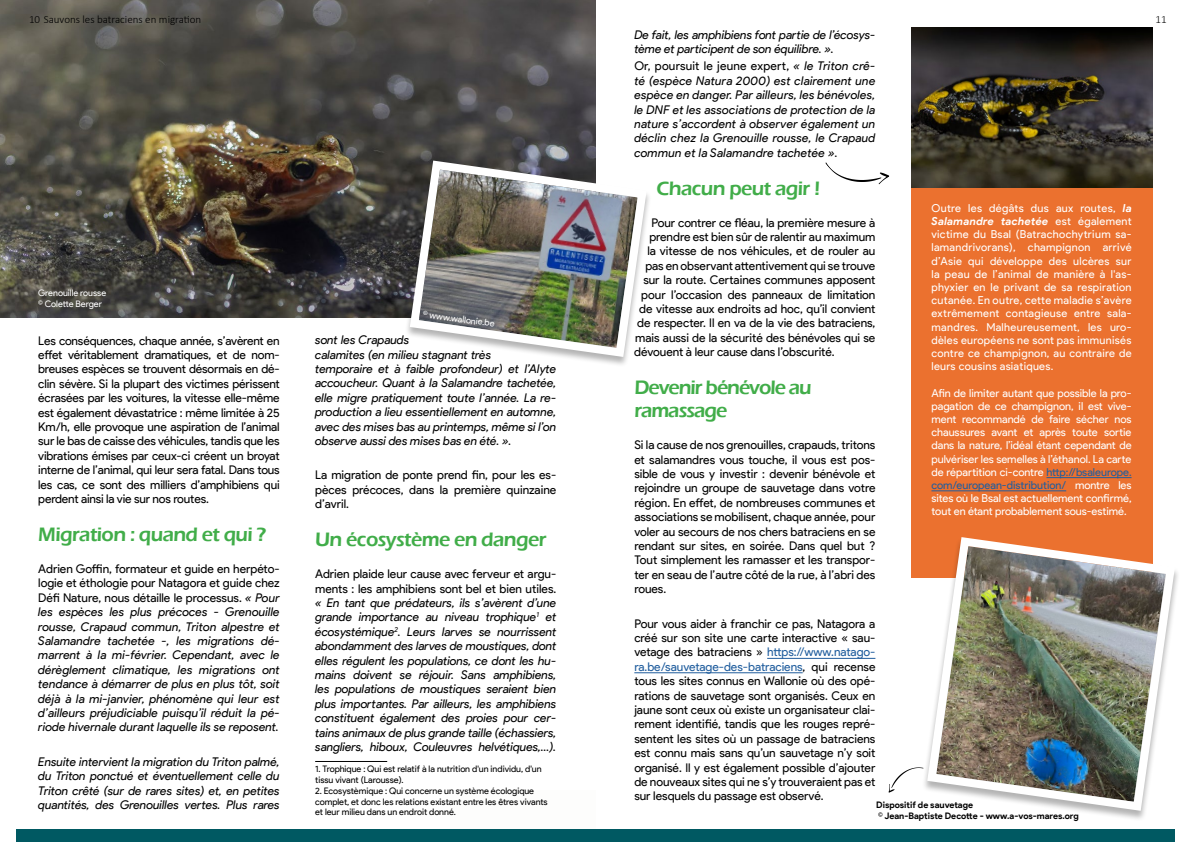
<style>
.page{position:relative;width:1191px;height:842px;background:#fff}
.page>*{position:absolute;margin:0;border:0;box-sizing:border-box;transform-origin:0 0}
.t1{font:600 20px "Eras ITC";letter-spacing:-.03em;color:#41ad49}
.t2{font:600 20px/23px "Eras ITC";letter-spacing:-.05em;color:#41ad49}
.t3{font:12px/14.4px "Product Sans";letter-spacing:-.005em;color:#000;text-align:justify}
.t4{font:italic 12px/14.4px "Product Sans";color:#000;text-align:justify}
.t5{font:11px/13.2px "Product Sans";letter-spacing:.005em;color:#fff;text-align:justify}
.t6{font:300 11px "Calibri";color:#000}
.t7{font:9px/10.8px "Product Sans";color:#000}
.t8{font:700 9px/10.8px "Product Sans";letter-spacing:-.005em;color:#000}
.t9{font:9px/10.8px "Product Sans";letter-spacing:-.005em;color:#fff}
.s1{font-style:normal}
.s2{color:#215e9e}
.s3{font-weight:700;font-style:italic}
</style>
<div class="page">
<hr style="left:767px;top:658px;width:108px;height:1px;background:#215e9e">
<hr style="left:634px;top:672px;width:168px;height:1px;background:#215e9e">
<hr style="left:315px;top:761px;width:72px;height:1px;background:#000">
<svg style="left:825px;top:162px;width:65px;height:23px"></svg>
<img style="left:0;top:0;width:595px;height:317px">
<div style="left:404px;top:161px;width:248px;height:207px;background:#fff"></div>
<img style="left:405px;top:156px;width:244px;height:205px">
<svg style="left:888px;top:767px;width:34px;height:26px"></svg>
<div style="left:16px;top:829px;width:1158px;height:13px;background:#005962"></div>
<img style="left:911px;top:28px;width:241px;height:160px">
<div style="left:911px;top:188px;width:241px;height:390px;background:#eb712f"></div>
<hr style="left:1046px;top:477px;width:85px;height:1px;background:#215e9e">
<hr style="left:931px;top:490px;width:135px;height:1px;background:#215e9e">
<img style="left:922px;top:533px;width:256px;height:282px">
<p class="t6" style="left:29px;top:13px;width:174px">10 Sauvons les batraciens en migration</p>
<p class="t6" style="left:1155px;top:13px;width:13px">11</p>
<p class="t9" style="left:38px;top:288px;width:69px">Grenouille rousse © Colette Berger</p>
<p class="t3" style="left:38px;top:333px;width:243px">Les conséquences, chaque année, s’avèrent en effet véritablement dramatiques, et de nom&shy;breuses espèces se trouvent désormais en dé&shy;clin sévère. Si la plupart des victimes périssent écrasées par les voitures, la vitesse elle-même est également dévastatrice : même limitée à 25<br>Km/h, elle provoque une aspiration de l’animal sur le bas de caisse des véhicules, tandis que les vibrations émises par ceux-ci créent un broyat interne de l’animal, qui leur sera fatal. Dans tous les cas, ce sont des milliers d’amphibiens qui perdent ainsi la vie sur nos routes.</p>
<h1 class="t1" style="left:38px;top:523px;width:230px">Migration : quand et qui ?</h1>
<p class="t4" style="left:38px;top:561px;width:243px"><span class="s1">Adrien Goffin, formateur et guide en herpéto&shy;logie et éthologie pour Natagora et guide chez Défi Nature, nous détaille le processus.</span> « Pour les espèces les plus précoces - Grenouille rousse, Crapaud commun, Triton alpestre et Salamandre tachetée -, les migrations dé&shy;marrent à la mi-février. Cependant, avec le dérèglement climatique, les migrations ont tendance à démarrer de plus en plus tôt, soit déjà à la mi-janvier, phénomène qui leur est d’ailleurs préjudiciable puisqu’il réduit la pé&shy;riode hivernale durant laquelle ils se reposent.</p>
<p class="t4" style="left:38px;top:754px;width:243px">Ensuite intervient la migration du Triton palmé, du Triton ponctué et éventuellement celle du Triton crêté (sur de rares sites) et, en petites quantités, des Grenouilles vertes. Plus rares</p>
<p class="t9" style="left:424px;top:308px;width:74px;rotate:8deg">© www.wallonie.be</p>
<p class="t4" style="left:315px;top:333px;width:243px;text-align:left">sont les Crapauds<br>calamites (en milieu stagnant très<br>temporaire et à faible profondeur) et l’Alyte accoucheur. Quant à la Salamandre tachetée, elle migre pratiquement toute l’année. La re&shy;production a lieu essentiellement en automne, avec des mises bas au printemps, même si l’on observe aussi des mises bas en été. ».</p>
<p class="t3" style="left:315px;top:468px;width:243px">La migration de ponte prend fin, pour les es&shy;pèces précoces, dans la première quinzaine d’avril.</p>
<h1 class="t1" style="left:315px;top:528px;width:233px">Un écosystème en danger</h1>
<p class="t3" style="left:315px;top:567px;width:243px">Adrien plaide leur cause avec ferveur et argu&shy;ments : les amphibiens sont bel et bien utiles.</p>
<p class="t4" style="left:315px;top:596px;width:243px">« En tant que prédateurs, ils s’avèrent d’une grande importance au niveau trophique<sup>1</sup> et écosystémique<sup>2</sup>. Leurs larves se nourrissent abondamment des larves de moustiques, dont elles régulent les populations, ce dont les hu&shy;mains doivent se réjouir. Sans amphibiens, les populations de moustiques seraient bien plus importantes. Par ailleurs, les amphibiens constituent également des proies pour cer&shy;tains animaux de plus grande taille (échassiers, sangliers, hiboux, Couleuvres helvétiques,…).</p>
<p class="t7" style="left:315px;top:764px;width:228px">1. Trophique : Qui est relatif à la nutrition d'un individu, d'un tissu vivant (Larousse).</p>
<p class="t7" style="left:315px;top:785px;width:234px">2. Ecosystèmique : Qui concerne un système écologique complet, et donc les relations existant entre les êtres vivants et leur milieu dans un endroit donné.</p>
<p class="t4" style="left:634px;top:27px;width:243px">De fait, les amphibiens font partie de l’écosys&shy;tème et participent de son équilibre. ».</p>
<p class="t4" style="left:634px;top:59px;width:243px"><span class="s1">Or, poursuit le jeune expert,</span> « le Triton crê&shy;té (espèce Natura 2000) est clairement une espèce en danger. Par ailleurs, les bénévoles, le DNF et les associations de protection de la nature s’accordent à observer également un déclin chez la Grenouille rousse, le Crapaud commun et la Salamandre tachetée ».</p>
<h1 class="t1" style="left:656px;top:177px;width:165px">Chacun peut agir !</h1>
<p class="t3" style="left:651px;top:215px;width:226px">Pour contrer ce fléau, la première mesure à</p>
<p class="t3" style="left:649px;top:230px;width:227px">prendre est bien sûr de ralentir au maximum</p>
<p class="t3" style="left:647px;top:244px;width:230px">la vitesse de nos véhicules, et de rouler au</p>
<p class="t3" style="left:645px;top:259px;width:232px">pas en observant attentivement qui se trouve</p>
<p class="t3" style="left:643px;top:273px;width:233px">sur la route. Certaines communes apposent</p>
<p class="t3" style="left:641px;top:287px;width:235px">pour l’occasion des panneaux de limitation</p>
<p class="t3" style="left:639px;top:302px;width:237px">de vitesse aux endroits ad hoc, qu’il convient</p>
<p class="t3" style="left:637px;top:316px;width:240px">de respecter. Il en va de la vie des batraciens,</p>
<p class="t3" style="left:635px;top:331px;width:242px">mais aussi de la sécurité des bénévoles qui se</p>
<p class="t3" style="left:634px;top:345px;width:202px">dévouent à leur cause dans l’obscurité.</p>
<h1 class="t2" style="left:634px;top:376px;width:179px">Devenir bénévole au ramassage</h1>
<p class="t3" style="left:634px;top:438px;width:243px">Si la cause de nos grenouilles, crapauds, tritons et salamandres vous touche, il vous est pos&shy;sible de vous y investir : devenir bénévole et rejoindre un groupe de sauvetage dans votre région. En effet, de nombreuses communes et associations se mobilisent, chaque année, pour voler au secours de nos chers batraciens en se rendant sur sites, en soirée. Dans quel but ?<br>Tout simplement les ramasser et les transpor&shy;ter en seau de l’autre côté de la rue, à l’abri des roues.</p>
<p class="t3" style="left:634px;top:616px;width:243px">Pour vous aider à franchir ce pas, Natagora a créé sur son site une carte interactive « sau&shy;vetage des batraciens » <span class="s2">https://www.natago&shy;ra.be/sauvetage-des-batraciens</span>, qui recense tous les sites connus en Wallonie où des opé&shy;rations de sauvetage sont organisés. Ceux en jaune sont ceux où existe un organisateur clai&shy;rement identifié, tandis que les rouges repré&shy;sentent les sites où un passage de batraciens est connu mais sans qu’un sauvetage n’y soit organisé. Il y est également possible d’ajouter de nouveaux sites qui ne s’y trouveraient pas et sur lesquels du passage est observé.</p>
<p class="t5" style="left:931px;top:202px;width:202px">Outre les dégâts dus aux routes, <span class="s3">la Salamandre tachetée</span> est également victime du Bsal (Batrachochytrium sa&shy;lamandrivorans), champignon arrivé d’Asie qui développe des ulcères sur la peau de l’animal de manière à l'as&shy;phyxier en le privant de sa respiration cutanée. En outre, cette maladie s’avère extrêmement contagieuse entre sala&shy;mandres. Malheureusement, les uro&shy;dèles européens ne sont pas immunisés contre ce champignon, au contraire de leurs cousins asiatiques.</p>
<p class="t5" style="left:931px;top:386px;width:202px">Afin de limiter autant que possible la pro&shy;pagation de ce champignon, il est vive&shy;ment recommandé de faire sécher nos chaussures avant et après toute sortie dans la nature, l’idéal étant cependant de pulvériser les semelles à l’éthanol. La carte de répartition ci-contre <span class="s2">http://bsaleurope. com/european-distribution/</span> montre les sites où le Bsal est actuellement confirmé, tout en étant probablement sous-estimé.</p>
<p class="t8" style="left:876px;top:800px;width:204px">Dispositif de sauvetage<br>© Jean-Baptiste Decotte - www.a-vos-mares.org</p>
</div>
